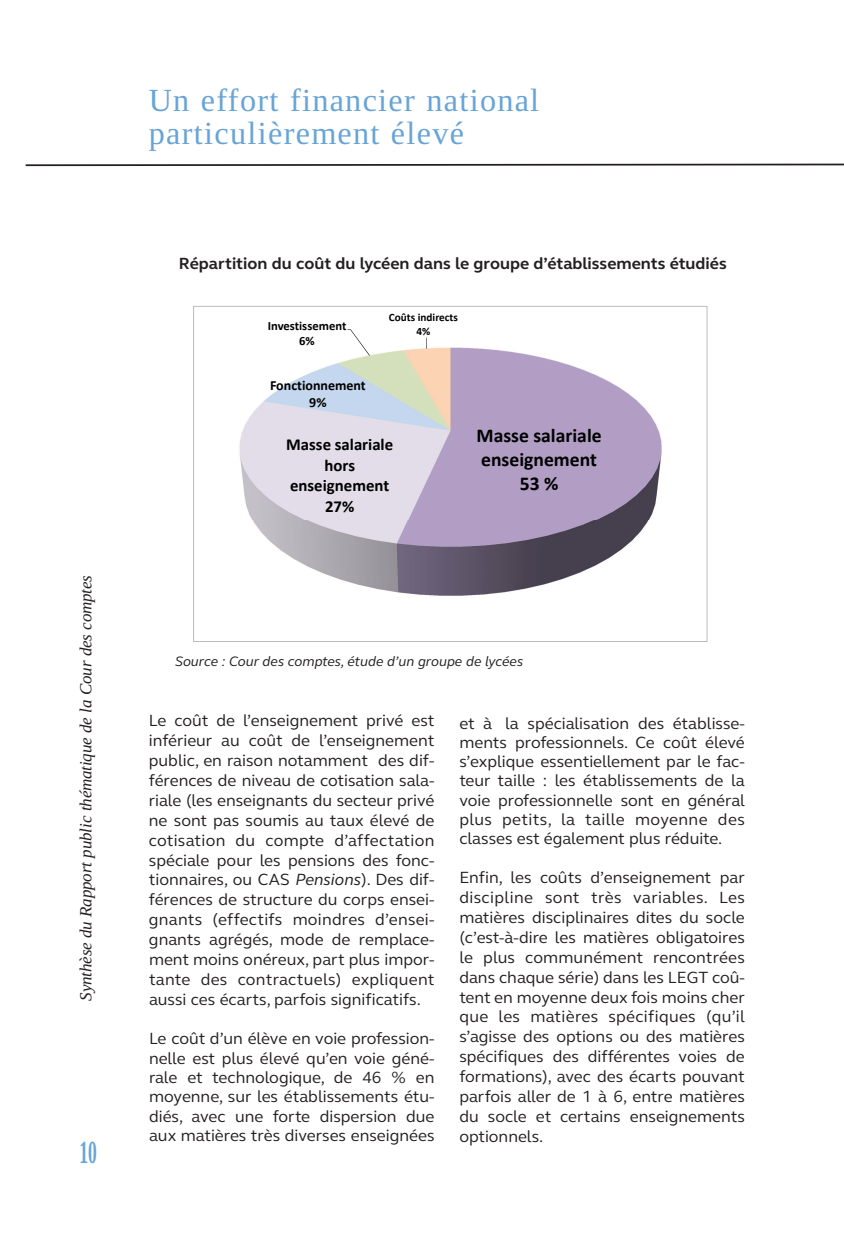
<style>
.page{position:relative;width:844px;height:1241px;background:#fff}
.page>*{position:absolute;margin:0;border:0;box-sizing:border-box;transform-origin:0 0}
.t1{font:31.5px/33.2px "Liberation Serif";letter-spacing:.04em;color:#68a4d6}
.t2{font:700 31.5px "Liberation Serif";color:#68a4d6;scale:.55 1}
.t3{font:700 19.6px/24px "Calibri";color:#000;text-align:center}
.t4{font:700 16.8px/20.5px "Calibri";color:#000;text-align:center}
.t5{font:16.62px/19.9px "FS Elliot";color:#231f20;text-align:justify}
.t6{font:700 16.62px "FS Elliot";color:#231f20}
.t7{font:italic 16.62px "Liberation Serif";letter-spacing:-.01em;color:#231f20}
.t8{font:italic 14px "FS Elliot";color:#231f20}
.t9{font:700 14px/17.2px "Calibri";color:#000;text-align:center}
.t10{font:700 12.6px/15.4px "Calibri";color:#000;text-align:center}
.t11{font:700 11.2px/13.7px "Calibri";color:#000;text-align:center}
.s1{font-style:italic}
</style>
<div class="page">
<svg style="left:193px;top:306px;width:514px;height:335px"></svg>
<svg style="left:25px;top:163px;width:818px;height:4px"></svg>
<p class="t7" style="left:76px;top:1000px;width:427px;rotate:-90deg">Synthèse du Rapport public thématique de la Cour des comptes</p>
<h1 class="t2" style="left:80px;top:1133px;width:33px">10</h1>
<h1 class="t1" style="left:149px;top:84px;width:392px">Un effort financier national particulièrement élevé</h1>
<p class="t6" style="left:179px;top:257px;width:549px">Répartition du coût du lycéen dans le groupe d’établissements étudiés</p>
<p class="t10" style="left:268px;top:319px;width:80px">Investissement<br>6%</p>
<p class="t11" style="left:389px;top:311px;width:71px">Coûts indirects<br>4%</p>
<p class="t9" style="left:270px;top:378px;width:97px">Fonctionnement<br>9%</p>
<p class="t4" style="left:286px;top:435px;width:108px">Masse salariale hors enseignement<br>27%</p>
<p class="t3" style="left:476px;top:425px;width:127px">Masse salariale enseignement<br>53 %</p>
<p class="t8" style="left:175px;top:656px;width:349px">Source : Cour des comptes, étude d’un groupe de lycées</p>
<p class="t5" style="left:149px;top:711px;width:287px">Le coût de l’enseignement privé est inférieur au coût de l’enseignement public, en raison notamment des dif&shy;férences de niveau de cotisation sala&shy;riale (les enseignants du secteur privé ne sont pas soumis au taux élevé de cotisation du compte d’affectation spéciale pour les pensions des fonc&shy;tionnaires, ou CAS <span class="s1">Pensions</span>). Des dif&shy;férences de structure du corps ensei&shy;gnants (effectifs moindres d’ensei&shy;gnants agrégés, mode de remplace&shy;ment moins onéreux, part plus impor&shy;tante des contractuels) expliquent aussi ces écarts, parfois significatifs.</p>
<p class="t5" style="left:149px;top:1030px;width:287px;line-height:19.2px">Le coût d’un élève en voie profession&shy;nelle est plus élevé qu’en voie géné&shy;rale et technologique, de 46 % en moyenne, sur les établissements étu&shy;diés, avec une forte dispersion due aux matières très diverses enseignées</p>
<p class="t5" style="left:459px;top:714px;width:287px;line-height:19.2px">et à la spécialisation des établisse&shy;ments professionnels. Ce coût élevé s’explique essentiellement par le fac&shy;teur taille : les établissements de la voie professionnelle sont en général plus petits, la taille moyenne des classes est également plus réduite.</p>
<p class="t5" style="left:459px;top:869px;width:287px">Enfin, les coûts d’enseignement par discipline sont très variables. Les matières disciplinaires dites du socle (c’est-à-dire les matières obligatoires le plus communément rencontrées dans chaque série) dans les LEGT coû&shy;tent en moyenne deux fois moins cher que les matières spécifiques (qu’il s’agisse des options ou des matières spécifiques des différentes voies de formations), avec des écarts pouvant parfois aller de 1 à 6, entre matières du socle et certains enseignements optionnels.</p>
</div>
